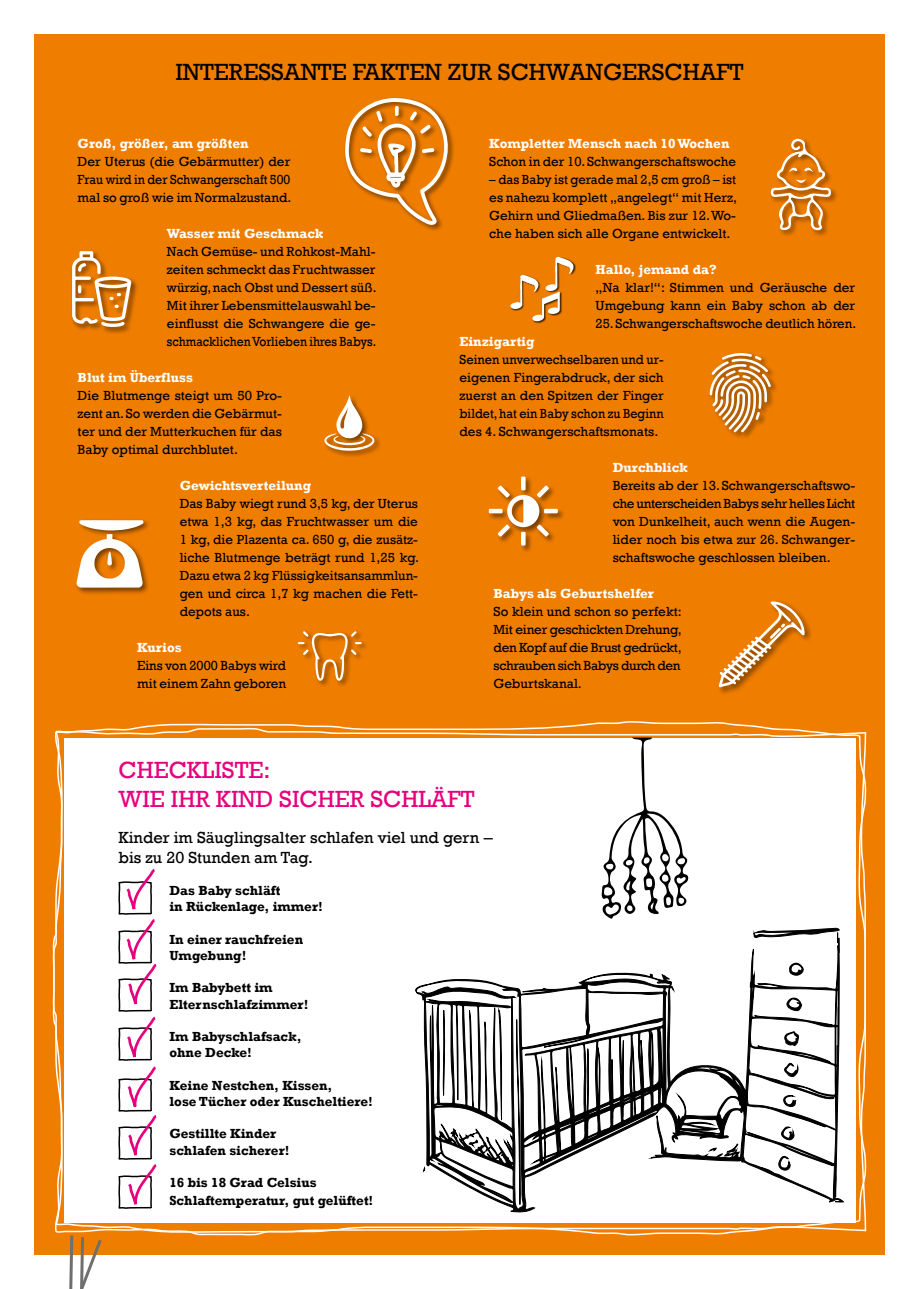
<style>
.page{position:relative;width:919px;height:1289px;background:#fff}
.page>*{position:absolute;margin:0;border:0;box-sizing:border-box;transform-origin:0 0}
.t1{font:24px "Rockwell";color:#000}
.t2{font:24px/28.8px "Rockwell";color:#e6007d}
.t3{font:16.5px/19.8px "Rockwell";color:#000}
.t4{font:13.5px/18px "Rockwell";color:#000;text-align:justify}
.t5{font:700 13.5px/16.2px "Rockwell";color:#000}
.t6{font:700 13.5px "Rockwell";color:#fff}
.t7{font:13.5px/18px "Rockwell";color:#000;text-align:justify;scale:.95 1}
.t8{font:13.5px/18px "Rockwell";color:#000;text-align:justify;scale:.96 1}
.s1{font-family:"Arial"}
</style>
<div class="page">
<div style="left:34px;top:34px;width:850px;height:1220px;background:#ef7d00"></div>
<svg style="left:62px;top:1236px;width:47px;height:52px"></svg>
<div style="left:510px;top:256px;width:66px;height:67px;background:#000;opacity:.75"></div>
<svg style="left:510px;top:256px;width:63px;height:65px"></svg>
<div style="left:708px;top:351px;width:70px;height:88px;background:#000;opacity:.5"></div>
<svg style="left:709px;top:353px;width:61px;height:79px"></svg>
<div style="left:487px;top:475px;width:78px;height:78px;background:#000;opacity:.5"></div>
<svg style="left:488px;top:476px;width:69px;height:69px"></svg>
<div style="left:769px;top:137px;width:69px;height:100px;background:#000;opacity:.5"></div>
<svg style="left:770px;top:138px;width:60px;height:93px"></svg>
<div style="left:343px;top:96px;width:112px;height:136px;background:#000;opacity:.5"></div>
<svg style="left:344px;top:98px;width:105px;height:127px"></svg>
<div style="left:323px;top:395px;width:58px;height:63px;background:#000;opacity:.5"></div>
<svg style="left:324px;top:395px;width:50px;height:56px"></svg>
<div style="left:75px;top:518px;width:75px;height:77px;background:#000;opacity:.5"></div>
<svg style="left:76px;top:520px;width:67px;height:67px"></svg>
<div style="left:297px;top:630px;width:72px;height:58px;background:#000;opacity:.5"></div>
<svg style="left:298px;top:631px;width:63px;height:50px"></svg>
<svg style="left:770px;top:601px;width:18px;height:3px"></svg>
<div style="left:70px;top:249px;width:68px;height:85px;background:#000;opacity:.5"></div>
<svg style="left:72px;top:251px;width:59px;height:76px"></svg>
<svg style="left:411px;top:604px;width:434px;height:651px"></svg>
<svg style="left:467px;top:1236px;width:54px;height:19px"></svg>
<svg style="left:52px;top:727px;width:815px;height:509px;background:#ede6df"></svg>
<svg style="left:117px;top:853px;width:42px;height:373px;background:#e9d7df"></svg>
<h1 class="t1" style="left:175px;top:58px;width:569px">INTERESSANTE FAKTEN ZUR SCHWANGERSCHAFT</h1>
<p class="t6" style="left:78px;top:135px;width:172px">Groß, größer, am größten</p>
<p class="t4" style="left:78px;top:153px;width:215px">Der Uterus (die Gebärmutter) der Frau wird in der Schwangerschaft 500 mal so groß wie im Normalzustand.</p>
<p class="t6" style="left:167px;top:225px;width:158px">Wasser mit Geschmack</p>
<p class="t4" style="left:167px;top:243px;width:211px">Nach Gemüse- und Rohkost-Mahl&shy;zeiten schmeckt das Fruchtwasser würzig, nach Obst und Dessert süß.<br>Mit ihrer Lebensmittelauswahl be&shy;einflusst die Schwangere die ge&shy;schmacklichen Vorlieben ihres Babys.</p>
<p class="t6" style="left:78px;top:369px;width:117px">Blut im Überfluss</p>
<p class="t4" style="left:78px;top:387px;width:206px">Die Blutmenge steigt um 50 Pro&shy;zent an. So werden die Gebärmut&shy;ter und der Mutterkuchen für das Baby optimal durchblutet.</p>
<p class="t6" style="left:180px;top:477px;width:133px">Gewichtsverteilung</p>
<p class="t4" style="left:180px;top:495px;width:241px">Das Baby wiegt rund 3,5 kg, der Uterus etwa 1,3 kg, das Fruchtwasser um die 1 kg, die Plazenta ca. 650 g, die zusätz&shy;liche Blutmenge beträgt rund 1,25 kg.<br>Dazu etwa 2 kg Flüssigkeitsansammlun&shy;gen und circa 1,7 kg machen die Fett&shy;depots aus.</p>
<p class="t6" style="left:137px;top:639px;width:46px">Kurios</p>
<p class="t4" style="left:137px;top:657px;width:150px">Eins von 2000 Babys wird mit einem Zahn geboren</p>
<p class="t6" style="left:489px;top:135px;width:242px">Kompletter Mensch nach 10 Wochen</p>
<p class="t4" style="left:489px;top:153px;width:248px">Schon in der 10. Schwangerschaftswoche</p>
<p class="t8" style="left:489px;top:171px;width:259px">– das Baby ist gerade mal 2,5 cm groß – ist es nahezu komplett „angelegt“ mit Herz, Gehirn und Gliedmaßen. Bis zur 12. Wo&shy;che haben sich alle Organe entwickelt.</p>
<p class="t6" style="left:595px;top:261px;width:122px">Hallo, jemand da?</p>
<p class="t4" style="left:595px;top:279px;width:261px">„Na klar!“: Stimmen und Geräusche der<br>Umgebung kann ein Baby schon ab der</p>
<p class="t4" style="left:595px;top:315px;width:262px">25. Schwangerschaftswoche deutlich hören.</p>
<p class="t6" style="left:459px;top:333px;width:76px">Einzigartig</p>
<p class="t7" style="left:459px;top:351px;width:216px">Seinen unverwechselbaren und ur&shy;eigenen Fingerabdruck, der sich zuerst an den Spitzen der Finger bildet, hat ein Baby schon zu Beginn des 4. Schwangerschaftsmonats.</p>
<p class="t6" style="left:612px;top:459px;width:77px">Durchblick</p>
<p class="t4" style="left:612px;top:477px;width:244px">Bereits ab der 13. Schwangerschaftswo&shy;che unterscheiden Babys sehr helles Licht von Dunkelheit, auch wenn die Augen&shy;lider noch bis etwa zur 26. Schwanger&shy;schaftswoche geschlossen bleiben.</p>
<p class="t6" style="left:493px;top:585px;width:162px">Babys als Geburtshelfer</p>
<p class="t4" style="left:493px;top:603px;width:190px">So klein und schon so perfekt:<br>Mit einer geschickten Drehung, den Kopf auf die Brust gedrückt, schrauben sich Babys durch den Geburtskanal.</p>
<h1 class="t2" style="left:118px;top:756px;width:357px">CHECKLISTE:<br>WIE IHR KIND SICHER SCHLÄFT</h1>
<p class="t3" style="left:118px;top:827px;width:376px">Kinder im Säuglingsalter schlafen viel und gern <span class="s1">‒ </span>bis zu 20 Stunden am Tag.</p>
<p class="t5" style="left:169px;top:882px;width:155px">Das Baby schläft<br>in Rückenlage, immer!</p>
<p class="t5" style="left:169px;top:931px;width:135px">In einer rauchfreien<br>Umgebung!</p>
<p class="t5" style="left:169px;top:979px;width:140px">Im Babybett im<br>Elternschlafzimmer!</p>
<p class="t5" style="left:169px;top:1028px;width:133px">Im Babyschlafsack, ohne Decke!</p>
<p class="t5" style="left:169px;top:1077px;width:205px">Keine Nestchen, Kissen,<br>lose Tücher oder Kuscheltiere!</p>
<p class="t5" style="left:169px;top:1125px;width:121px">Gestillte Kinder schlafen sicherer!</p>
<p class="t5" style="left:169px;top:1173px;width:205px;line-height:18px">16 bis 18 Grad Celsius<br>Schlaftemperatur, gut gelüftet!</p>
</div>
